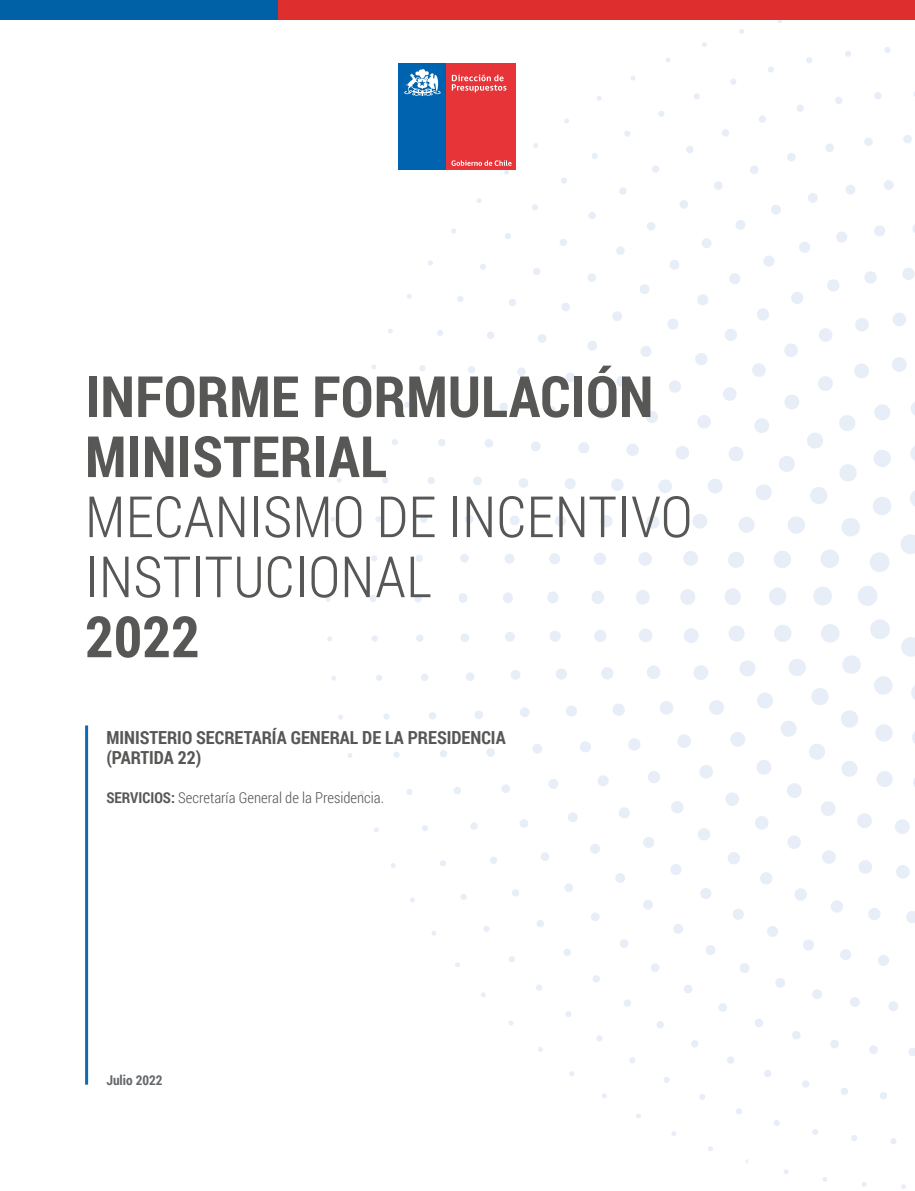
<style>
.page{position:relative;width:915px;height:1191px;background:#fff}
.page>*{position:absolute;margin:0;border:0;box-sizing:border-box;transform-origin:0 0}
.t1{font:700 57px/60px "Roboto Condensed";letter-spacing:.005em;color:#575756}
.t2{font:300 57px/60px "Roboto Condensed";letter-spacing:.005em;color:#575756}
.t3{font:700 18px/19.5px "Roboto Condensed";color:#575756}
.t4{font:300 15px "Roboto Condensed";color:#575756}
.t5{font:700 13.5px "Roboto Condensed";color:#65686c}
.s1{font-weight:700}
</style>
<div class="page">
<svg style="left:458px;top:135px;width:456px;height:921px"></svg>
<svg style="left:502px;top:179px;width:412px;height:833px"></svg>
<svg style="left:547px;top:223px;width:367px;height:744px"></svg>
<svg style="left:591px;top:268px;width:323px;height:655px"></svg>
<svg style="left:635px;top:312px;width:279px;height:566px"></svg>
<svg style="left:680px;top:356px;width:234px;height:478px"></svg>
<svg style="left:724px;top:400px;width:190px;height:390px"></svg>
<svg style="left:768px;top:445px;width:146px;height:301px"></svg>
<svg style="left:813px;top:489px;width:101px;height:213px"></svg>
<div style="left:0;top:0;width:278px;height:19px;background:#0061a6"></div>
<div style="left:278px;top:0;width:636px;height:19px;background:#de2e2e"></div>
<div style="left:398px;top:64px;width:48px;height:106px;background:#0063af"></div>
<div style="left:446px;top:64px;width:69px;height:106px;background:#e73439"></div>
<svg style="left:403px;top:69px;width:38px;height:27px"></svg>
<svg style="left:451px;top:74px;width:55px;height:18px"></svg>
<svg style="left:451px;top:160px;width:60px;height:6px"></svg>
<hr style="left:85px;top:725px;width:3px;height:359px;background:#0f69b5">
<h1 class="t1" style="left:85px;top:364px;width:569px">INFORME FORMULACIÓN<br>MINISTERIAL</h1>
<h1 class="t2" style="left:85px;top:485px;width:608px">MECANISMO DE INCENTIVO<br>INSTITUCIONAL</h1>
<h1 class="t1" style="left:85px;top:604px;width:116px">2022</h1>
<p class="t3" style="left:106px;top:727px;width:401px">MINISTERIO SECRETARÍA GENERAL DE LA PRESIDENCIA (PARTIDA 22)</p>
<p class="t4" style="left:106px;top:787px;width:279px"><span class="s1">SERVICIOS:</span> Secretaría General de la Presidencia.</p>
<p class="t5" style="left:106px;top:1070px;width:58px">Julio 2022</p>
</div>
